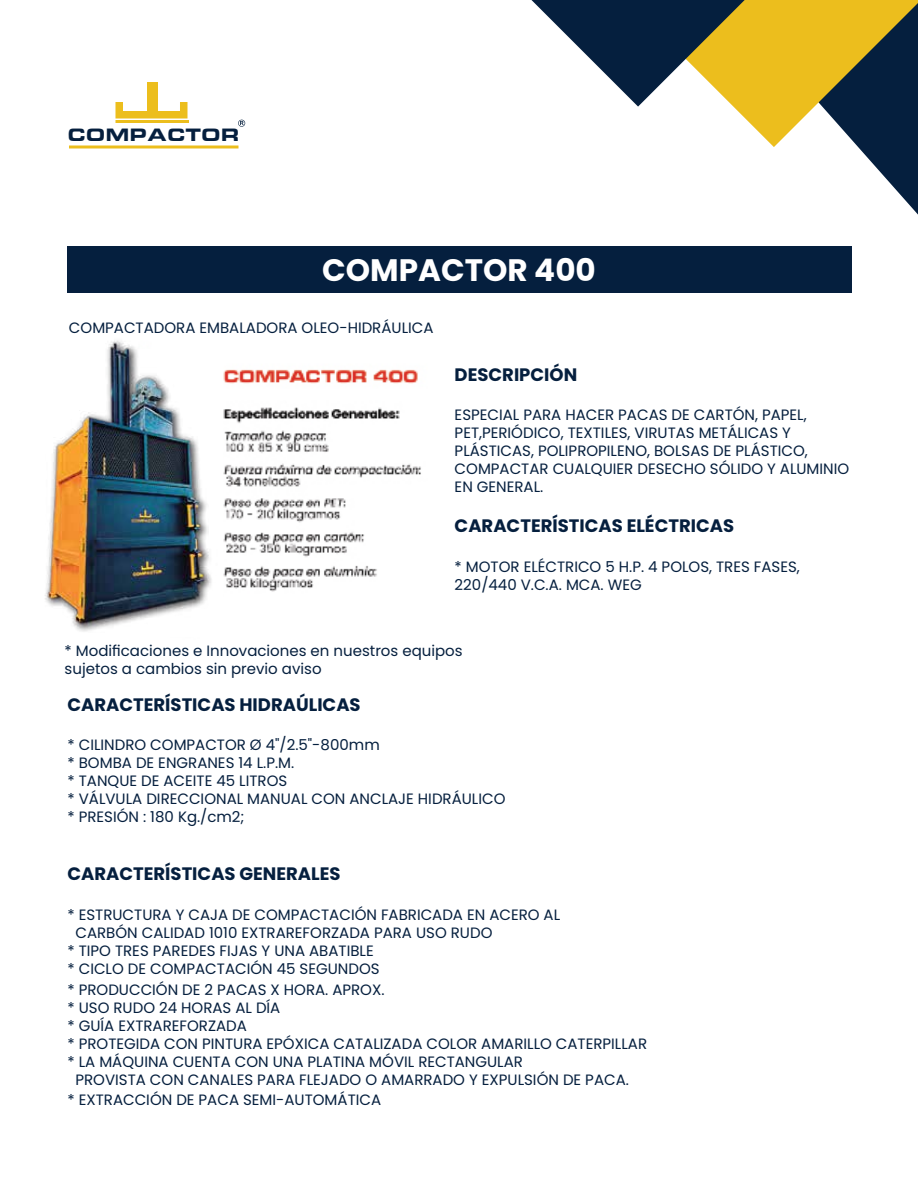
<style>
.page{position:relative;width:918px;height:1188px;background:#fff}
.page>*{position:absolute;margin:0;border:0;box-sizing:border-box;transform-origin:0 0}
.t1{font:700 31.05px "Poppins";color:#fff}
.t2{font:900 18.45px "Eurostile Extended";color:#051f3e}
.t3{font:700 18px "Poppins";color:#051f3e}
.t4{font:15px/18px "Poppins";color:#051f3e}
</style>
<div class="page">
<img style="left:227px;top:369px;width:194px;height:223px">
<div style="left:68px;top:246px;width:784px;height:47px;background:#051f3e"></div>
<hr style="left:115px;top:120px;width:74px;height:3px;background:#ecbe1d">
<hr style="left:69px;top:146px;width:169px;height:2px;background:#ecbe1d">
<svg style="left:115px;top:102px;width:72px;height:16px"></svg>
<div style="left:147px;top:82px;width:11px;height:36px;background:#ecbe1d"></div>
<svg style="left:238px;top:120px;width:7px;height:7px"></svg>
<svg style="left:531px;top:0;width:387px;height:215px"></svg>
<img style="left:45px;top:340px;width:182px;height:292px">
<p class="t2" style="left:67px;top:124px;width:174px">COMPACTOR</p>
<h1 class="t1" style="left:322px;top:252px;width:275px">COMPACTOR 400</h1>
<p class="t4" style="left:69px;top:319px;width:366px">COMPACTADORA EMBALADORA OLEO-HIDRÁULICA</p>
<p class="t3" style="left:455px;top:364px;width:124px">DESCRIPCIÓN</p>
<p class="t4" style="left:455px;top:406px;width:396px">ESPECIAL PARA HACER PACAS DE CARTÓN, PAPEL, PET,PERIÓDICO, TEXTILES, VIRUTAS METÁLICAS Y PLÁSTICAS, POLIPROPILENO, BOLSAS DE PLÁSTICO, COMPACTAR CUALQUIER DESECHO SÓLIDO Y ALUMINIO EN GENERAL.</p>
<p class="t3" style="left:455px;top:515px;width:281px">CARACTERÍSTICAS ELÉCTRICAS</p>
<p class="t4" style="left:455px;top:557px;width:347px">* MOTOR ELÉCTRICO 5 H.P. 4 POLOS, TRES FASES,<br>220/440 V.C.A. MCA. WEG</p>
<p class="t4" style="left:65px;top:642px;width:400px">* Modificaciones e Innovaciones en nuestros equipos sujetos a cambios sin previo aviso</p>
<p class="t3" style="left:68px;top:694px;width:295px">CARACTERÍSTICAS HIDRAÚLICAS</p>
<p class="t4" style="left:68px;top:736px;width:440px">* CILINDRO COMPACTOR Ø 4"/2.5"-800mm<br>* BOMBA DE ENGRANES 14 L.P.M.<br>* TANQUE DE ACEITE 45 LITROS<br>* VÁLVULA DIRECCIONAL MANUAL CON ANCLAJE HIDRÁULICO * PRESIÓN : 180 Kg./cm2;</p>
<p class="t3" style="left:68px;top:863px;width:275px">CARACTERÍSTICAS GENERALES</p>
<p class="t4" style="left:68px;top:905px;width:494px">* ESTRUCTURA Y CAJA DE COMPACTACIÓN FABRICADA EN ACERO AL</p>
<p class="t4" style="left:76px;top:923px;width:418px">CARBÓN CALIDAD 1010 EXTRAREFORZADA PARA USO RUDO</p>
<p class="t4" style="left:68px;top:941px;width:308px">* TIPO TRES PAREDES FIJAS Y UNA ABATIBLE</p>
<p class="t4" style="left:68px;top:959px;width:314px">* CICLO DE COMPACTACIÓN 45 SEGUNDOS</p>
<p class="t4" style="left:68px;top:981px;width:319px">* PRODUCCIÓN DE 2 PACAS X HORA. APROX.</p>
<p class="t4" style="left:68px;top:999px;width:214px">* USO RUDO 24 HORAS AL DÍA</p>
<p class="t4" style="left:68px;top:1017px;width:181px">* GUÍA EXTRAREFORZADA</p>
<p class="t4" style="left:68px;top:1035px;width:581px">* PROTEGIDA CON PINTURA EPÓXICA CATALIZADA COLOR AMARILLO CATERPILLAR</p>
<p class="t4" style="left:68px;top:1053px;width:457px">* LA MÁQUINA CUENTA CON UNA PLATINA MÓVIL RECTANGULAR</p>
<p class="t4" style="left:76px;top:1071px;width:555px">PROVISTA CON CANALES PARA FLEJADO O AMARRADO Y EXPULSIÓN DE PACA.</p>
<p class="t4" style="left:68px;top:1091px;width:315px">* EXTRACCIÓN DE PACA SEMI-AUTOMÁTICA</p>
</div>
